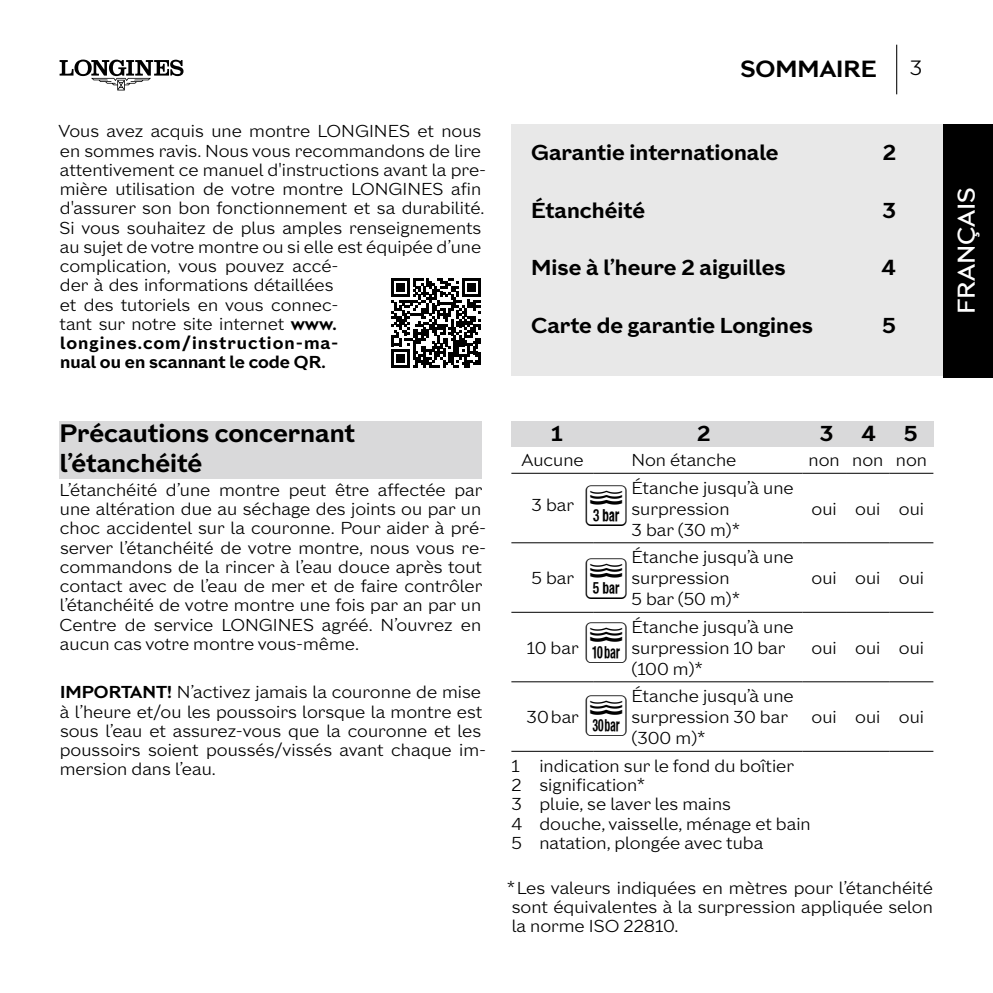
<style>
.page{position:relative;width:993px;height:993px;background:#fff}
.page>*{position:absolute;margin:0;border:0;box-sizing:border-box;transform-origin:0 0}
.t1{font:49px/72.8px "Longines pictos";color:#000}
.t2{font:700 24.5px/29.4px "Longines Sans Text";color:#000}
.t3{font:500 23.8px "Longines Sans Text";color:#fff}
.t4{font:700 22.75px "Longines Sans Text";color:#000}
.t5{font:700 21px "Longines Sans Text";color:#000}
.t6{font:300 20.3px "Longines Sans Text";color:#000}
.t7{font:300 16.8px/19.2px "Longines Sans Text";color:#000}
.s1{font-weight:700}
</style>
<div class="page">
<svg style="left:60px;top:60px;width:123px;height:30px"></svg>
<hr style="left:895px;top:45px;width:2px;height:49px;background:#000">
<div style="left:511px;top:124px;width:436px;height:252px;background:#e8e8e8"></div>
<div style="left:60px;top:421px;width:421px;height:57px;background:#d9d9da"></div>
<div style="left:943px;top:124px;width:49px;height:253px;background:#000"></div>
<div style="left:511px;top:421px;width:422px;height:25px;background:#d9d9da"></div>
<hr style="left:511px;top:472px;width:82px;height:1px;background:#000">
<hr style="left:593px;top:472px;width:209px;height:1px;background:#000">
<hr style="left:802px;top:472px;width:43px;height:1px;background:#000">
<hr style="left:845px;top:472px;width:44px;height:1px;background:#000">
<hr style="left:889px;top:472px;width:44px;height:1px;background:#000">
<hr style="left:511px;top:542px;width:82px;height:1px;background:#000">
<hr style="left:593px;top:542px;width:209px;height:1px;background:#000">
<hr style="left:802px;top:542px;width:43px;height:1px;background:#000">
<hr style="left:845px;top:542px;width:44px;height:1px;background:#000">
<hr style="left:889px;top:542px;width:44px;height:1px;background:#000">
<hr style="left:511px;top:611px;width:82px;height:1px;background:#000">
<hr style="left:593px;top:611px;width:209px;height:1px;background:#000">
<hr style="left:802px;top:611px;width:43px;height:1px;background:#000">
<hr style="left:845px;top:611px;width:44px;height:1px;background:#000">
<hr style="left:889px;top:611px;width:44px;height:1px;background:#000">
<hr style="left:511px;top:681px;width:82px;height:1px;background:#000">
<hr style="left:593px;top:681px;width:209px;height:1px;background:#000">
<hr style="left:802px;top:681px;width:43px;height:1px;background:#000">
<hr style="left:845px;top:681px;width:44px;height:1px;background:#000">
<hr style="left:889px;top:681px;width:44px;height:1px;background:#000">
<hr style="left:511px;top:750px;width:82px;height:1px;background:#000">
<hr style="left:593px;top:750px;width:209px;height:1px;background:#000">
<hr style="left:802px;top:750px;width:43px;height:1px;background:#000">
<hr style="left:845px;top:750px;width:44px;height:1px;background:#000">
<hr style="left:889px;top:750px;width:44px;height:1px;background:#000">
<svg style="left:391px;top:278px;width:89px;height:90px"></svg>
<p class="t7" style="left:59px;top:120px;width:429px">Vous avez acquis une montre LONGINES et nous en sommes ravis. Nous vous recommandons de lire attentivement ce manuel d'instructions avant la pre&shy;mière utilisation de votre montre LONGINES afin d'assurer son bon fonctionnement et sa durabilité.<br>Si vous souhaitez de plus amples renseignements au sujet de votre montre ou si elle est équipée d’une complication, vous pouvez accé-<br>der à des informations détaillées<br>et des tutoriels en vous connec-<br>tant sur notre site internet <span class="s1">www. longines.com/instruction-ma-<br>nual ou en scannant le code QR.</span></p>
<h2 class="t2" style="left:59px;top:416px;width:297px">Précautions concernant l’étanchéité</h2>
<p class="t7" style="left:59px;top:478px;width:428px">L’étanchéité d’une montre peut être affectée par une altération due au séchage des joints ou par un choc accidentel sur la couronne. Pour aider à pré&shy;server l’étanchéité de votre montre, nous vous re&shy;commandons de la rincer à l’eau douce après tout contact avec de l’eau de mer et de faire contrôler l’étanchéité de votre montre une fois par an par un Centre de service LONGINES agréé. N’ouvrez en aucun cas votre montre vous-même.</p>
<p class="t7" style="left:60px;top:681px;width:428px"><span class="s1">IMPORTANT!</span> N’activez jamais la couronne de mise à l’heure et/ou les poussoirs lorsque la montre est sous l’eau et assurez-vous que la couronne et les poussoirs soient poussés/vissés avant chaque im&shy;mersion dans l’eau.</p>
<h3 class="t4" style="left:740px;top:50px;width:138px">SOMMAIRE</h3>
<p class="t6" style="left:909px;top:51px;width:14px">3</p>
<p class="t5" style="left:531px;top:135px;width:249px">Garantie internationale</p>
<p class="t5" style="left:882px;top:135px;width:15px">2</p>
<p class="t5" style="left:531px;top:192px;width:115px">Étanchéité</p>
<p class="t5" style="left:882px;top:192px;width:15px">3</p>
<p class="t5" style="left:531px;top:250px;width:256px">Mise à l’heure 2 aiguilles</p>
<p class="t5" style="left:881px;top:250px;width:16px">4</p>
<p class="t5" style="left:531px;top:307px;width:283px">Carte de garantie Longines</p>
<p class="t5" style="left:882px;top:307px;width:15px">5</p>
<p class="t5" style="left:551px;top:415px;width:13px">1</p>
<p class="t5" style="left:697px;top:415px;width:15px">2</p>
<p class="t5" style="left:819px;top:415px;width:15px">3</p>
<p class="t5" style="left:861px;top:415px;width:16px">4</p>
<p class="t5" style="left:903px;top:415px;width:15px">5</p>
<p class="t7" style="left:521px;top:449px;width:64px">Aucune</p>
<p class="t7" style="left:631px;top:449px;width:106px">Non étanche</p>
<p class="t7" style="left:808px;top:449px;width:120px">non non non</p>
<p class="t7" style="left:531px;top:494px;width:44px">3 bar</p>
<p class="t7" style="left:631px;top:475px;width:164px;line-height:21px">Étanche jusqu’à une surpression<br>3 bar (30 m)*</p>
<h1 class="t1" style="left:585px;top:472px;width:42px">3<br>5</h1>
<h1 class="t1" style="left:585px;top:610px;width:42px">+ *</h1>
<p class="t7" style="left:811px;top:497px;width:114px">oui oui oui</p>
<p class="t7" style="left:631px;top:545px;width:164px;line-height:21px">Étanche jusqu’à une surpression<br>5 bar (50 m)*</p>
<p class="t7" style="left:531px;top:566px;width:44px">5 bar</p>
<p class="t7" style="left:811px;top:566px;width:114px">oui oui oui</p>
<p class="t7" style="left:631px;top:614px;width:164px;line-height:21px">Étanche jusqu’à une surpression 10 bar (100 m)*</p>
<p class="t7" style="left:526px;top:636px;width:53px">10 bar</p>
<p class="t7" style="left:811px;top:636px;width:114px">oui oui oui</p>
<p class="t7" style="left:631px;top:684px;width:164px;line-height:21px">Étanche jusqu’à une surpression 30 bar (300 m)*</p>
<p class="t7" style="left:526px;top:705px;width:54px">30bar</p>
<p class="t7" style="left:811px;top:705px;width:114px">oui oui oui</p>
<p class="t7" style="left:511px;top:754px;width:301px">1 indication sur le fond du boîtier<br>2 signification*<br>3 pluie, se laver les mains<br>4 douche, vaisselle, ménage et bain<br>5 natation, plongée avec tuba</p>
<p class="t7" style="left:506px;top:876px;width:427px;text-align:justify">*Les valeurs indiquées en mètres pour l’étanchéité sont équivalentes à la surpression appliquée selon la norme ISO 22810.</p>
<h3 class="t3" style="left:946px;top:314px;width:129px;rotate:-90deg">FRANÇAIS</h3>
</div>
